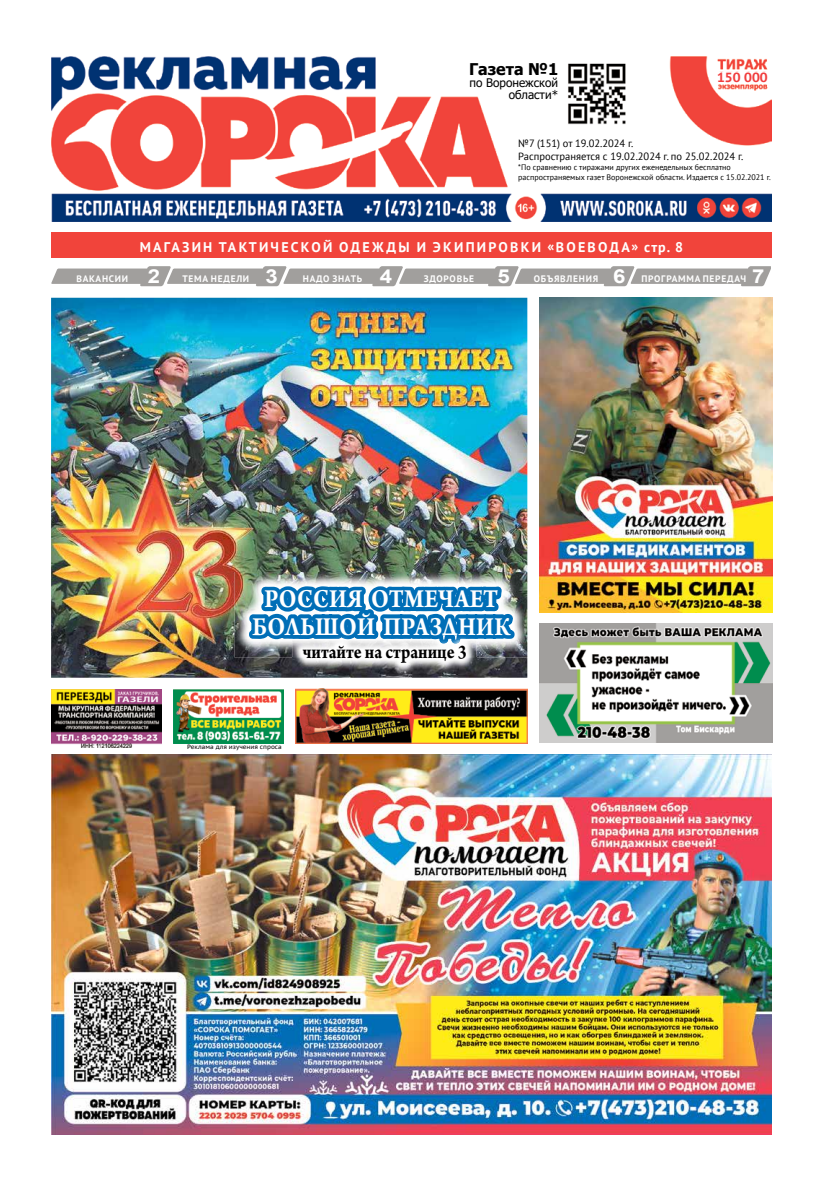
<style>
.page{position:relative;width:823px;height:1191px;background:#fff}
.page>*{position:absolute;margin:0;border:0;box-sizing:border-box;transform-origin:0 0}
.t1{font:700 27.5px/27.5px "Arno Pro";letter-spacing:.01em;color:#fff;text-align:center;scale:.86 1}
.t2{font:700 20.8px "Arno Pro";color:#000;scale:.86 1}
.t3{font:700 19.2px "Arial";color:#fff;scale:1.15 1}
.t4{font:700 16.1px "Tahoma";color:#000}
.t5{font:700 14px "PT Sans";letter-spacing:.16em;color:#fff}
.t6{font:700 13.2px "PT Sans Caption";color:#f13d3d}
.t7{font:11.9px/12px "Tahoma";color:#000;text-align:right}
.t8{font:10.5px/12.4px "PT Sans";color:#000}
.t9{font:700 9.4px "PT Sans";letter-spacing:.08em;color:#fff}
.t10{font:8px/10.4px "PT Sans";color:#000}
.t11{font:6.2px "PT Sans Caption";color:#000}
.s1{font-family:"Arial";font-size:19.2px}
</style>
<div class="page">
<img style="left:51px;top:57px;width:720px;height:164px">
<div style="left:715px;top:72px;width:53px;height:10px;background:#fff"></div>
<img style="left:51px;top:754px;width:720px;height:380px">
<img style="left:51px;top:127px;width:719px;height:859px">
<img style="left:292px;top:640px;width:184px;height:34px">
<img style="left:439px;top:640px;width:21px;height:3px">
<img style="left:292px;top:635px;width:184px;height:5px">
<img style="left:539px;top:623px;width:232px;height:119px">
<img style="left:173px;top:689px;width:111px;height:54px">
<h3 class="t4" style="left:469px;top:58px;width:90px">Газета №1</h3>
<h3 class="t7" style="left:469px;top:77px;width:90px">по Воронежской области*</h3>
<h3 class="t6" style="left:716px;top:68px;width:52px">150 000</h3>
<h3 class="t8" style="left:518px;top:137px;width:226px">№7 (151) от 19.02.2024 г.<br>Распространяется с 19.02.2024 г. по 25.02.2024 г.</h3>
<p class="t10" style="left:518px;top:162px;width:254px">*По сравнению с тиражами других еженедельных бесплатно распространяемых газет Воронежской области. Издается с 15.02.2021 г.</p>
<h3 class="t5" style="left:140px;top:238px;width:544px">МАГАЗИН ТАКТИЧЕСКОЙ ОДЕЖДЫ И ЭКИПИРОВКИ «ВОЕВОДА» стр. 8</h3>
<p class="t9" style="left:76px;top:272px;width:85px">ВАКАНСИИ <span class="s1">2</span></p>
<h3 class="t3" style="left:265px;top:263px;width:12px">3</h3>
<h3 class="t3" style="left:379px;top:263px;width:12px">4</h3>
<h3 class="t3" style="left:497px;top:263px;width:12px">5</h3>
<h3 class="t3" style="left:612px;top:263px;width:12px">6</h3>
<p class="t9" style="left:182px;top:272px;width:68px">ТЕМА НЕДЕЛИ</p>
<p class="t9" style="left:303px;top:272px;width:61px">НАДО ЗНАТЬ</p>
<p class="t9" style="left:423px;top:272px;width:52px">ЗДОРОВЬЕ</p>
<p class="t9" style="left:533px;top:272px;width:66px">ОБЪЯВЛЕНИЯ</p>
<p class="t9" style="left:641px;top:272px;width:124px">ПРОГРАММА ПЕРЕДАЧ <span class="s1">7</span></p>
<h1 class="t1" style="left:252px;top:586px;width:301px">РОССИЯ ОТМЕЧАЕТ<br>БОЛЬШОЙ ПРАЗДНИК</h1>
<h2 class="t2" style="left:302px;top:640px;width:192px">читайте на странице 3</h2>
<p class="t11" style="left:187px;top:743px;width:96px">Реклама для изучения спроса</p>
</div>
